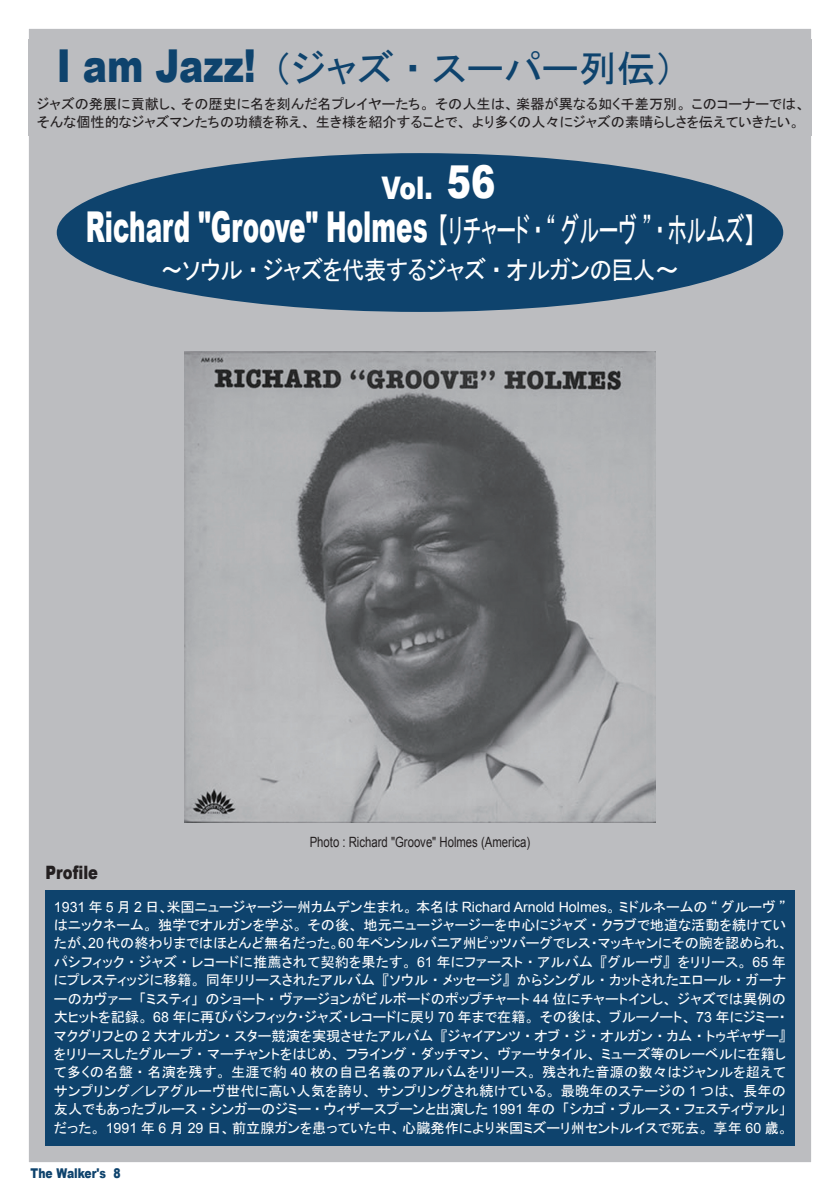
<style>
.page{position:relative;width:840px;height:1191px;background:#fff}
.page>*{position:absolute;margin:0;border:0;box-sizing:border-box;transform-origin:0 0}
.t1{font:900 45.4px "Arial";color:#fff;scale:.8 1}
.t2{font:900 42.6px "Arial";color:#fff;scale:.58 1}
.t3{font:38.2px "MSP Gothic";color:#0e436d}
.t4{font:900 31.2px "Arial";color:#fff;scale:.8 1}
.t5{font:25.6px "MSP Gothic";letter-spacing:-.035em;color:#fff;scale:.9 1}
.t6{font:900 18.4px "Arial";color:#231f20;scale:.8 1}
.t7{font:14.2px/18.4px "MSP Gothic";color:#fff}
.t8{font:14.2px/18.4px "MSP Gothic";color:#231f20}
.t9{font:14.2px "Arial";color:#231f20;scale:.8 1}
.t10{font:900 13.4px "Arial";color:#0e436d;scale:.8 1}
.s1{font-family:"Arial";font-weight:900;font-size:45.4px}
.s2{font-family:"Comic Sans MS";font-weight:700;font-size:42.6px;color:#0e436d}
.s3{font-family:"MSP Gothic";font-weight:400;font-size:34px}
.s4{font-family:"Arial"}
</style>
<div class="page">
<div style="left:28px;top:28px;width:783px;height:1134px;background:#bcbdc0"></div>
<div style="left:57px;top:153px;width:725px;height:159px;background:#0e436d;border-radius:50%"></div>
<div style="left:45px;top:890px;width:749px;height:255px;background:#0e436d"></div>
<img style="left:184px;top:351px;width:471px;height:471px">
<h3 class="t3" style="left:57px;top:50px;width:619px"><span class="s1">I am Jazz!</span> （ジャズ・スーパー列伝）</h3>
<p class="t8" style="left:37px;top:94px;width:769px">ジャズの発展に貢献し、その歴史に名を刻んだ名プレイヤーたち。その人生は、楽器が異なる如く千差万別。このコーナーでは、そんな個性的なジャズマンたちの功績を称え、生き様を紹介することで、より多くの人々にジャズの素晴らしさを伝えていきたい。</p>
<h1 class="t1" style="left:446px;top:149px;width:62px">56</h1>
<h3 class="t4" style="left:381px;top:165px;width:98px">Vol.<span class="s2">9</span></h3>
<h2 class="t2" style="left:86px;top:195px;width:1153px">Richard "Groove" Holmes <span class="s3">【リチャード・ “ グルーヴ ” ・ホルムズ】</span></h2>
<h3 class="t5" style="left:160px;top:257px;width:578px">～ソウル・ジャズを代表するジャズ・オルガンの巨人～</h3>
<p class="t9" style="left:309px;top:833px;width:277px">Photo : Richard "Groove" Holmes (America)</p>
<p class="t6" style="left:45px;top:858px;width:67px">Profile</p>
<p class="t7" style="left:54px;top:897px;width:735px"><span class="s4">1931</span> 年 <span class="s4">5</span> 月 <span class="s4">2</span> 日、米国ニュージャージー州カムデン生まれ。本名は <span class="s4">Richard Arnold Holmes</span>。ミドルネームの “ グルーヴ ”はニックネーム。独学でオルガンを学ぶ。その後、地元ニュージャージーを中心にジャズ・クラブで地道な活動を続けていたが、<span class="s4">20</span>代の終わりまではほとんど無名だった。<span class="s4">60</span>年ペンシルバニア州ピッツバーグでレス・マッキャンにその腕を認められ、パシフィック・ジャズ・レコードに推薦されて契約を果たす。 <span class="s4">61</span> 年にファースト・アルバム『グルーヴ』をリリース。 <span class="s4">65</span> 年にプレスティッジに移籍。同年リリースされたアルバム『ソウル・メッセージ』からシングル・カットされたエロール・ガーナーのカヴァー「ミスティ」のショート・ヴァージョンがビルボードのポップチャート <span class="s4">44</span> 位にチャートインし、ジャズでは異例の大ヒットを記録。 <span class="s4">68</span> 年に再びパシフィック・ジャズ・レコードに戻り <span class="s4">70</span> 年まで在籍。その後は、ブルーノート、 <span class="s4">73</span> 年にジミー・マクグリフとの <span class="s4">2</span> 大オルガン・スター競演を実現させたアルバム『ジャイアンツ・オブ・ジ・オルガン・カム・トゥギャザー』をリリースしたグループ・マーチャントをはじめ、フライング・ダッチマン、ヴァーサタイル、ミューズ等のレーベルに在籍して多くの名盤・名演を残す。生涯で約 <span class="s4">40</span> 枚の自己名義のアルバムをリリース。残された音源の数々はジャンルを超えてサンプリング／レアグルーヴ世代に高い人気を誇り、サンプリングされ続けている。最晩年のステージの <span class="s4">1</span> つは、長年の友人でもあったブルース・シンガーのジミー・ウィザースプーンと出演した <span class="s4">1991</span> 年の「シカゴ・ブルース・フェスティヴァル」だった。 <span class="s4">1991</span> 年 <span class="s4">6</span> 月 <span class="s4">29</span> 日、前立腺ガンを患っていた中、心臓発作により米国ミズーリ州セントルイスで死去。享年 <span class="s4">60</span> 歳。</p>
<p class="t10" style="left:30px;top:1163px;width:114px">The Walker's 8</p>
</div>
